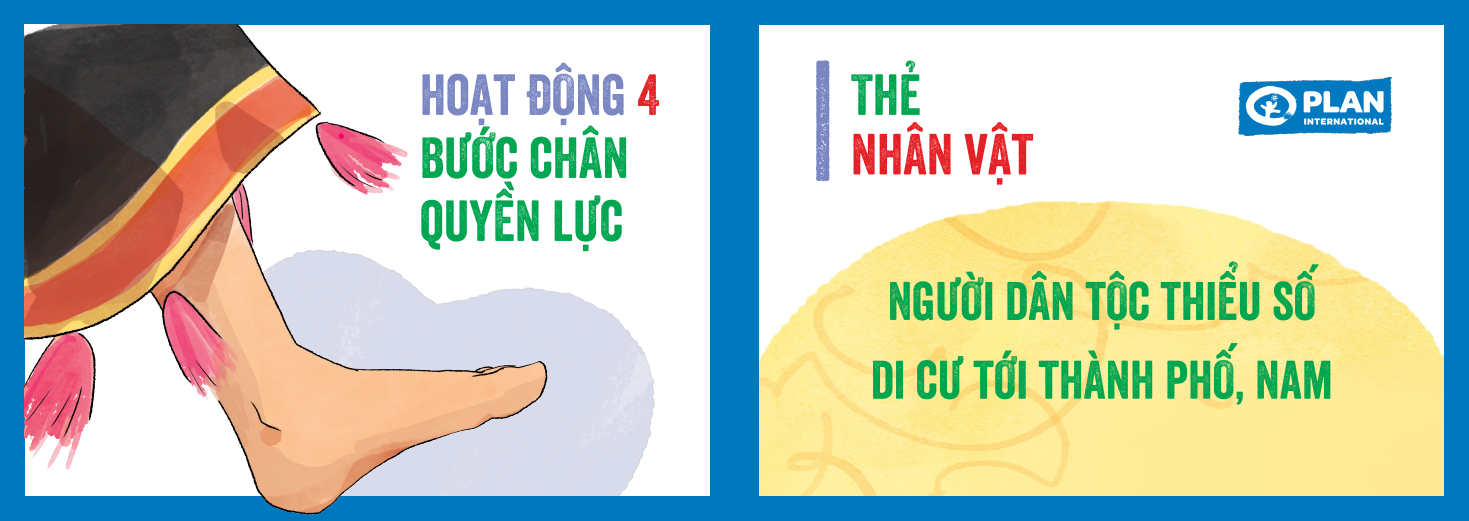
<style>
.page{position:relative;width:1469px;height:521px;background:#fff}
.page>*{position:absolute;margin:0;border:0;box-sizing:border-box;transform-origin:0 0}
.t1{font:140px "SVN Veneer";color:#7a86c2}
.t2{font:56px/63px "SVN Veneer";color:#00a54f}
.t3{font:56px "SVN Veneer";color:#e41f25}
.t4{font:52.5px/78.8px "SVN Veneer";color:#00a54f;text-align:center}
.s1{color:#7a86c2}
.s2{color:#e41f25}
</style>
<div class="page">
<img style="left:759px;top:200px;width:685px;height:296px">
<img style="left:547px;top:290px;width:108px;height:206px">
<div style="left:734px;top:0;width:734px;height:25px;background:#0078c0"></div>
<div style="left:734px;top:496px;width:734px;height:25px;background:#0078c0"></div>
<div style="left:734px;top:0;width:25px;height:521px;background:#0078c0"></div>
<div style="left:1444px;top:0;width:24px;height:521px;background:#0078c0"></div>
<div style="left:0;top:0;width:734px;height:25px;background:#0078c0"></div>
<div style="left:0;top:496px;width:734px;height:25px;background:#0078c0"></div>
<div style="left:0;top:0;width:25px;height:521px;background:#0078c0"></div>
<div style="left:709px;top:0;width:25px;height:521px;background:#0078c0"></div>
<img style="left:25px;top:25px;width:522px;height:490px">
<img style="left:1238px;top:77px;width:154px;height:59px">
<p class="t2" style="left:420px;top:58px;width:241px"><span class="s1">HOẠT ĐỘNG</span> <span class="s2">4<br></span>BƯỚC CHÂN<br>QUYỀN LỰC</p>
<p class="t2" style="left:851px;top:58px;width:71px">THẺ</p>
<h1 class="t1" style="left:809px;top:15px;width:29px">|</h1>
<p class="t3" style="left:851px;top:110px;width:184px">NHÂN VẬT</p>
<p class="t4" style="left:870px;top:257px;width:463px">NGƯỜI DÂN TỘC THIỂU SỐ<br>DI CƯ TỚI THÀNH PHỐ, NAM</p>
</div>
